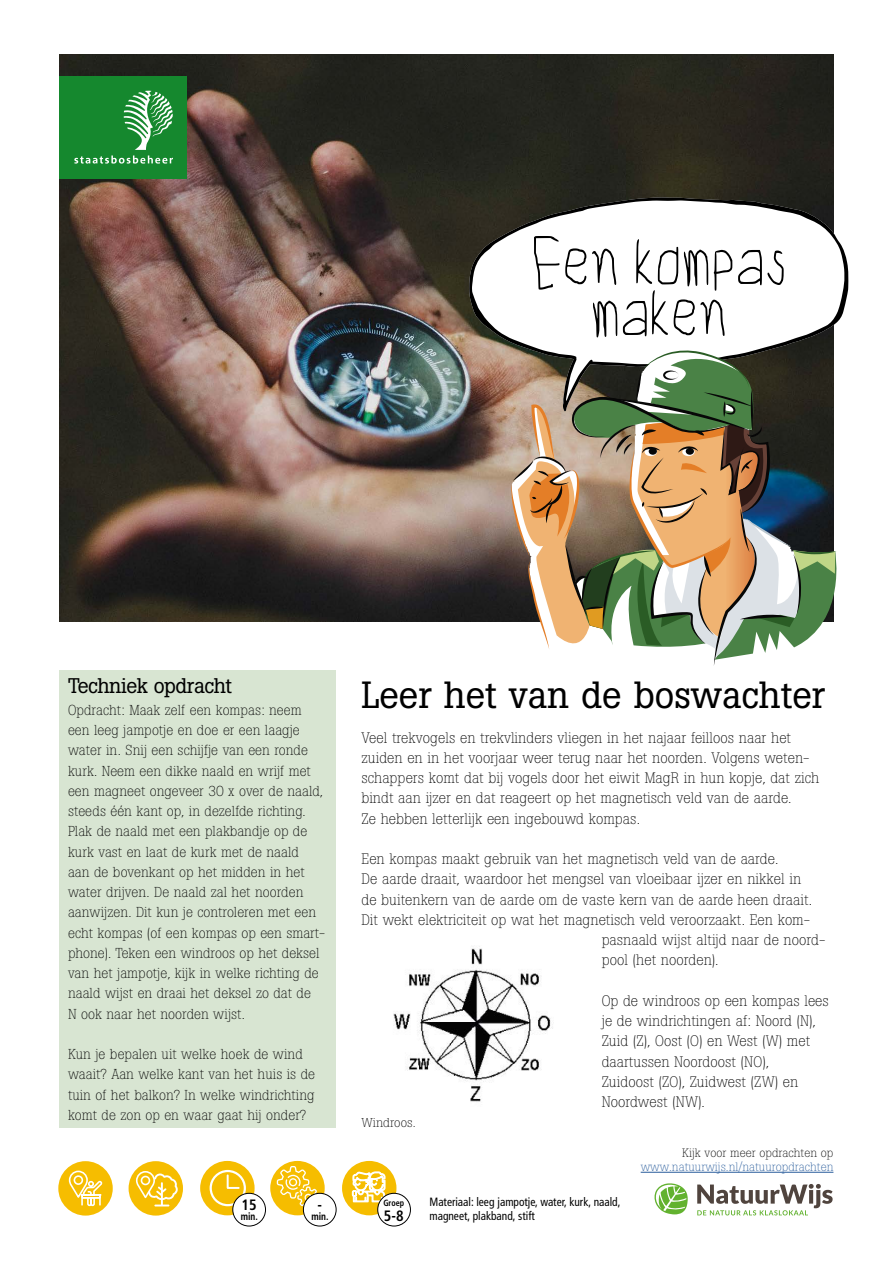
<style>
.page{position:relative;width:893px;height:1263px;background:#fff}
.page>*{position:absolute;margin:0;border:0;box-sizing:border-box;transform-origin:0 0}
.t1{font:58.5px/51px "Child Writing";color:#000;text-align:center;scale:.9 1}
.t2{font:37.5px "Boton";color:#000}
.t3{font:21px "Boton";letter-spacing:-.02em;color:#000}
.t4{font:300 15px/20.2px "Boton";color:#000}
.t5{font:700 condensed 15px "Frutiger";color:#000}
.t6{font:300 14.25px/20.2px "Boton";color:#000}
.t7{font:300 12.75px "Boton";color:#000}
.t8{font:condensed 12px/14.4px "Frutiger";color:#000;scale:.95 1}
.t9{font:300 12px "Boton";color:#275b9b}
.t10{font:300 12px "Boton";color:#000}
.t11{font:700 condensed 10.5px "Frutiger";color:#000;scale:.9 1}
.t12{font:700 condensed 9px "Frutiger";color:#000;scale:.9 1}
</style>
<div class="page">
<img style="left:60px;top:54px;width:773px;height:567px">
<div style="left:60px;top:77px;width:127px;height:102px;background:#15882e"></div>
<svg style="left:74px;top:91px;width:99px;height:73px"></svg>
<svg style="left:469px;top:197px;width:380px;height:214px"></svg>
<svg style="left:472px;top:200px;width:372px;height:201px"></svg>
<svg style="left:511px;top:350px;width:326px;height:316px"></svg>
<svg style="left:697px;top:1184px;width:136px;height:31px"></svg>
<svg style="left:654px;top:1183px;width:34px;height:31px"></svg>
<hr style="left:641px;top:1172px;width:192px;height:1px;background:#275b9b">
<img style="left:393px;top:946px;width:160px;height:156px">
<div style="left:60px;top:670px;width:276px;height:32px;background:#d8e5d2"></div>
<div style="left:60px;top:695px;width:276px;height:311px;background:#d8e5d2"></div>
<div style="left:60px;top:998px;width:276px;height:28px;background:#d8e5d2"></div>
<div style="left:60px;top:1019px;width:276px;height:27px;background:#d8e5d2"></div>
<div style="left:60px;top:1039px;width:276px;height:88px;background:#d8e5d2"></div>
<div style="left:129px;top:1161px;width:54px;height:54px;background:#f6bd00;border-radius:50%"></div>
<div style="left:270px;top:1161px;width:55px;height:54px;background:#f6bd00;border-radius:50%"></div>
<svg style="left:277px;top:1166px;width:42px;height:42px"></svg>
<svg style="left:135px;top:1170px;width:43px;height:36px"></svg>
<div style="left:141px;top:1176px;width:9px;height:9px;border:2px solid #fff;border-radius:50%"></div>
<div style="left:342px;top:1161px;width:54px;height:54px;background:#f6bd00;border-radius:50%"></div>
<svg style="left:352px;top:1171px;width:33px;height:31px"></svg>
<div style="left:378px;top:1193px;width:32px;height:33px;background:#fff;border-radius:50%"></div>
<div style="left:377px;top:1193px;width:34px;height:33px;border:1px solid #000;border-radius:50%"></div>
<div style="left:200px;top:1161px;width:55px;height:54px;background:#f6bd00;border-radius:50%"></div>
<div style="left:210px;top:1170px;width:36px;height:36px;border:2px solid #fff;border-radius:50%"></div>
<svg style="left:226px;top:1173px;width:15px;height:16px"></svg>
<div style="left:303px;top:1193px;width:33px;height:33px;background:#fff;border-radius:50%"></div>
<div style="left:303px;top:1193px;width:33px;height:33px;border:1px solid #000;border-radius:50%"></div>
<div style="left:233px;top:1193px;width:32px;height:33px;background:#fff;border-radius:50%"></div>
<div style="left:232px;top:1193px;width:34px;height:33px;border:1px solid #000;border-radius:50%"></div>
<div style="left:58px;top:1161px;width:55px;height:54px;background:#f6bd00;border-radius:50%"></div>
<svg style="left:68px;top:1170px;width:35px;height:37px"></svg>
<div style="left:81px;top:1194px;width:20px;height:4px;border:2px solid #fff"></div>
<h1 class="t1" style="left:531px;top:236px;width:285px">Een kompas maken</h1>
<h3 class="t3" style="left:68px;top:673px;width:166px">Techniek opdracht</h3>
<p class="t6" style="left:68px;top:700px;width:259px">Opdracht: Maak zelf een kompas: neem een leeg jampotje en doe er een laagje water in. Snij een schijfje van een ronde kurk. Neem een dikke naald en wrijf met een magneet ongeveer 30 x over de naald, steeds één kant op, in dezelfde richting.<br>Plak de naald met een plakbandje op de kurk vast en laat de kurk met de naald<br>aan de bovenkant op het midden in het water drijven. De naald zal het noorden aanwijzen. Dit kun je controleren met een echt kompas (of een kompas op een smart&shy;phone). Teken een windroos op het deksel van het jampotje, kijk in welke richting de naald wijst en draai het deksel zo dat de<br>N ook naar het noorden wijst.</p>
<p class="t6" style="left:68px;top:1044px;width:249px">Kun je bepalen uit welke hoek de wind waait? Aan welke kant van het huis is de tuin of het balkon? In welke windrichting komt de zon op en waar gaat hij onder?</p>
<h2 class="t2" style="left:361px;top:673px;width:465px">Leer het van de boswachter</h2>
<p class="t4" style="left:361px;top:727px;width:459px">Veel trekvogels en trekvlinders vliegen in het najaar feilloos naar het zuiden en in het voorjaar weer terug naar het noorden. Volgens weten&shy;schappers komt dat bij vogels door het eiwit MagR in hun kopje, dat zich bindt aan ijzer en dat reageert op het magnetisch veld van de aarde.<br>Ze hebben letterlijk een ingebouwd kompas.</p>
<p class="t4" style="left:361px;top:849px;width:418px">Een kompas maakt gebruik van het magnetisch veld van de aarde.</p>
<p class="t4" style="left:361px;top:869px;width:441px">De aarde draait, waardoor het mengsel van vloeibaar ijzer en nikkel in</p>
<p class="t4" style="left:361px;top:889px;width:452px">de buitenkern van de aarde om de vaste kern van de aarde heen draait.</p>
<p class="t4" style="left:361px;top:909px;width:450px">Dit wekt elektriciteit op wat het magnetisch veld veroorzaakt. Een kom-</p>
<p class="t4" style="left:602px;top:930px;width:225px">pasnaald wijst altijd naar de noord-</p>
<p class="t4" style="left:602px;top:950px;width:118px">pool (het noorden).</p>
<p class="t4" style="left:602px;top:990px;width:229px">Op de windroos op een kompas lees je de windrichtingen af: Noord (N),<br>Zuid (Z), Oost (O) en West (W) met daartussen Noordoost (NO),<br>Zuidoost (ZO), Zuidwest (ZW) en<br>Noordwest (NW).</p>
<p class="t7" style="left:361px;top:1115px;width:56px">Windroos.</p>
<p class="t10" style="left:682px;top:1145px;width:153px">Kijk voor meer opdrachten op</p>
<p class="t9" style="left:641px;top:1160px;width:194px">www.natuurwijs.nl/natuuropdrachten</p>
<p class="t5" style="left:242px;top:1196px;width:17px">15</p>
<p class="t11" style="left:241px;top:1210px;width:21px">min.</p>
<p class="t5" style="left:317px;top:1196px;width:6px">-</p>
<p class="t11" style="left:311px;top:1210px;width:21px">min.</p>
<p class="t12" style="left:383px;top:1198px;width:25px">Groep</p>
<p class="t5" style="left:384px;top:1206px;width:21px">5-8</p>
<p class="t8" style="left:429px;top:1195px;width:203px">Materiaal: leeg jampotje, water, kurk, naald, magneet, plakband, stift</p>
</div>
